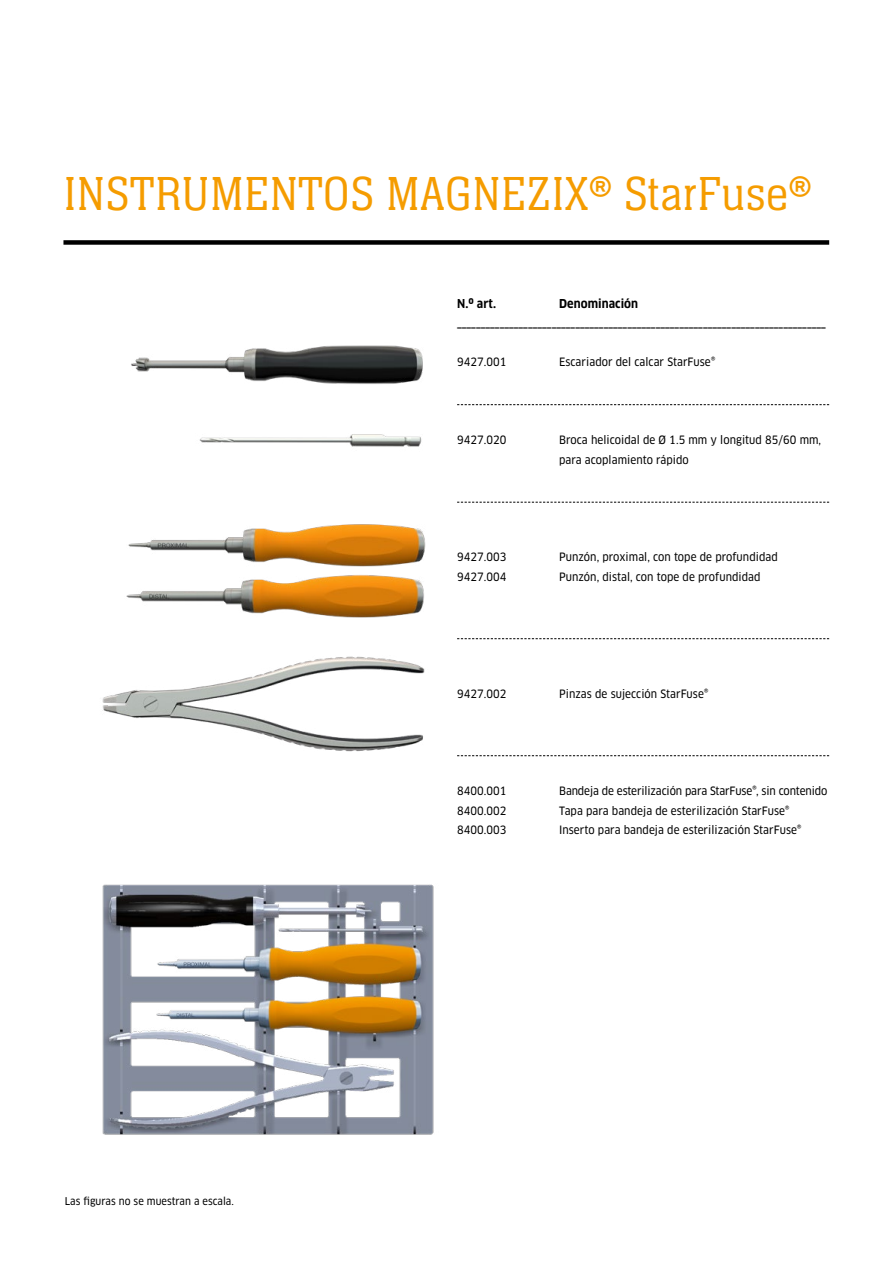
<style>
.page{position:relative;width:893px;height:1263px;background:#fff}
.page>*{position:absolute;margin:0;border:0;box-sizing:border-box;transform-origin:0 0}
.t1{font:300 49.5px "Neue Aachen Pro";letter-spacing:.01em;color:#f59c00}
.t2{font:700 12px/19.5px "Clan Pro Narr";letter-spacing:.005em;color:#000}
.t3{font:11.25px/19.5px "Clan Pro Narr News";letter-spacing:.005em;color:#000}
.t4{font:10.5px "Clan Pro Narr News";letter-spacing:.005em;color:#000}
</style>
<div class="page">
<div style="left:63px;top:240px;width:766px;height:5px;background:#000"></div>
<img style="left:128px;top:524px;width:298px;height:42px">
<img style="left:126px;top:566px;width:298px;height:52px">
<img style="left:131px;top:345px;width:292px;height:39px">
<img style="left:199px;top:434px;width:223px;height:13px">
<img style="left:102px;top:656px;width:323px;height:96px">
<img style="left:102px;top:884px;width:332px;height:251px">
<svg style="left:457px;top:404px;width:372px;height:1px"></svg>
<svg style="left:457px;top:502px;width:372px;height:1px"></svg>
<svg style="left:457px;top:638px;width:372px;height:1px"></svg>
<svg style="left:457px;top:755px;width:372px;height:1px"></svg>
<h1 class="t1" style="left:64px;top:167px;width:749px">INSTRUMENTOS MAGNEZIX® StarFuse®</h1>
<p class="t2" style="left:457px;top:293px;width:39px">N.º art.</p>
<p class="t2" style="left:457px;top:293px;width:370px;text-indent:102px">Denominación ______________________________________________________________________________</p>
<p class="t3" style="left:457px;top:352px;width:51px">9427.001</p>
<p class="t3" style="left:559px;top:352px;width:158px">Escariador del calcar StarFuse®</p>
<p class="t3" style="left:457px;top:430px;width:51px">9427.020</p>
<p class="t3" style="left:559px;top:430px;width:264px">Broca helicoidal de Ø 1.5 mm y longitud 85/60 mm, para acoplamiento rápido</p>
<p class="t3" style="left:457px;top:547px;width:51px">9427.003</p>
<p class="t3" style="left:559px;top:547px;width:220px">Punzón, proximal, con tope de profundidad</p>
<p class="t3" style="left:457px;top:567px;width:51px">9427.004</p>
<p class="t3" style="left:559px;top:567px;width:203px">Punzón, distal, con tope de profundidad</p>
<p class="t3" style="left:457px;top:684px;width:51px">9427.002</p>
<p class="t3" style="left:559px;top:684px;width:151px">Pinzas de sujección StarFuse®</p>
<p class="t4" style="left:65px;top:1194px;width:171px">Las figuras no se muestran a escala.</p>
<p class="t3" style="left:457px;top:781px;width:51px">8400.001</p>
<p class="t3" style="left:559px;top:781px;width:270px">Bandeja de esterilización para StarFuse®, sin contenido</p>
<p class="t3" style="left:457px;top:801px;width:51px">8400.002</p>
<p class="t3" style="left:559px;top:801px;width:232px">Tapa para bandeja de esterilización StarFuse®</p>
<p class="t3" style="left:457px;top:820px;width:51px">8400.003</p>
<p class="t3" style="left:559px;top:820px;width:244px">Inserto para bandeja de esterilización StarFuse®</p>
</div>
